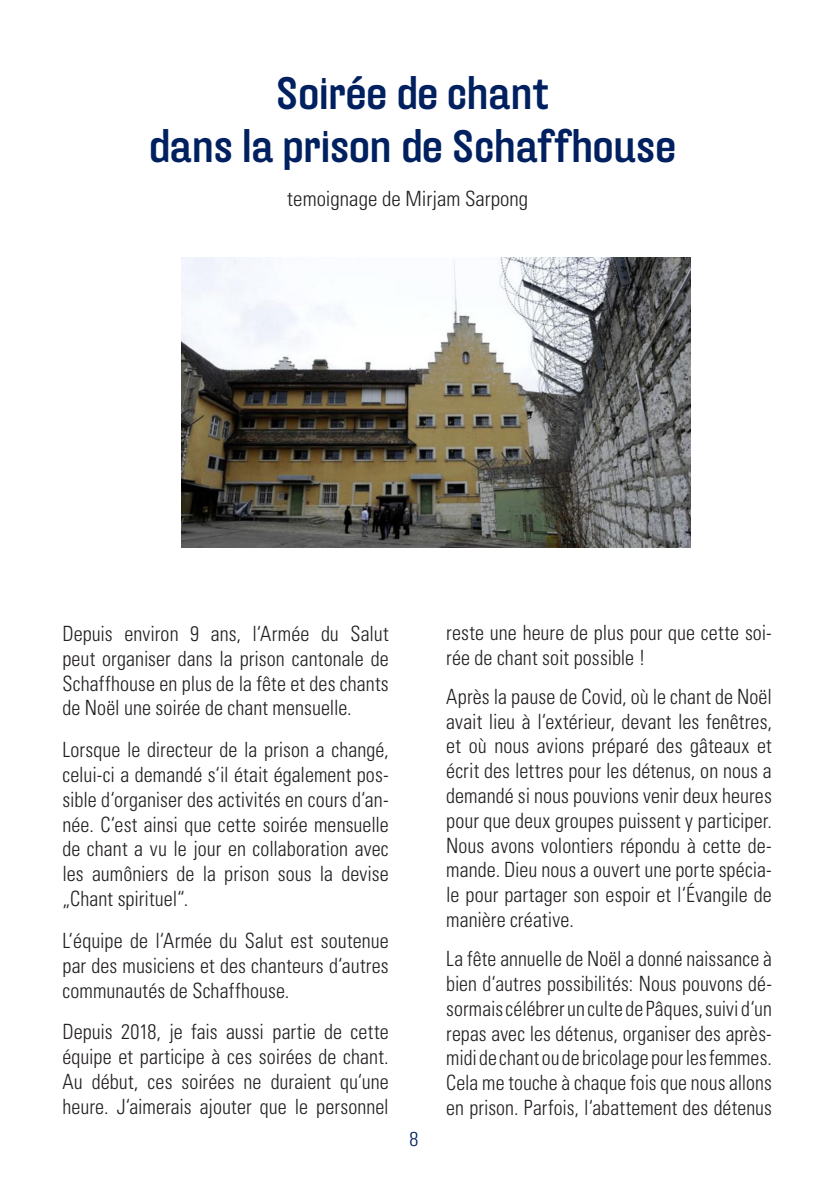
<style>
.page{position:relative;width:840px;height:1191px;background:#fff}
.page>*{position:absolute;margin:0;border:0;box-sizing:border-box;transform-origin:0 0}
.t1{font:44px "Hydra OT Extd Medi";letter-spacing:-.005em;color:#002060}
.t2{font:300 condensed 21px/24.8px "Univers LT Std";letter-spacing:.005em;color:#231f20;text-align:justify;scale:.96 1}
.t3{font:300 condensed 21px/24.8px "Univers LT Std";letter-spacing:.005em;color:#231f20;text-align:justify;scale:.95 1}
.t4{font:300 condensed 21px "Univers LT Std";letter-spacing:.005em;color:#231f20}
.t5{font:300 condensed 20px "Univers LT Std";color:#002060}
.s1{color:#fff}
</style>
<div class="page">
<img style="left:181px;top:257px;width:509px;height:290px">
<p class="t1" style="left:275px;top:67px;width:274px">Soirée de chant</p>
<p class="t1" style="left:148px;top:120px;width:529px">dans la prison de Schaffhouse</p>
<p class="t4" style="left:287px;top:186px;width:242px"><span class="s1">temoignage de</span> Mirjam Sarpong</p>
<p class="t2" style="left:62px;top:621px;width:341px">Depuis environ 9 ans, l‘Armée du Salut peut organiser dans la prison cantonale de Schaffhouse en plus de la fête et des chants de Noël une soirée de chant mensuelle.</p>
<p class="t2" style="left:62px;top:737px;width:341px">Lorsque le directeur de la prison a changé, celui-ci a demandé s‘il était également pos&shy;sible d‘organiser des activités en cours d‘an&shy;née. C‘est ainsi que cette soirée mensuelle de chant a vu le jour en collaboration avec les aumôniers de la prison sous la devise „Chant spirituel“.</p>
<p class="t2" style="left:62px;top:928px;width:341px">L‘équipe de l‘Armée du Salut est soutenue par des musiciens et des chanteurs d‘autres communautés de Schaffhouse.</p>
<p class="t2" style="left:62px;top:1019px;width:341px">Depuis 2018, je fais aussi partie de cette équipe et participe à ces soirées de chant.<br>Au début, ces soirées ne duraient qu‘une heure. J‘aimerais ajouter que le personnel</p>
<p class="t5" style="left:409px;top:1127px;width:10px">8</p>
<p class="t2" style="left:446px;top:620px;width:340px">reste une heure de plus pour que cette soi&shy;rée de chant soit possible !</p>
<p class="t2" style="left:446px;top:684px;width:340px">Après la pause de Covid, où le chant de Noël avait lieu à l‘extérieur, devant les fenêtres, et où nous avions préparé des gâteaux et écrit des lettres pour les détenus, on nous a demandé si nous pouvions venir deux heures pour que deux groupes puissent y participer.<br>Nous avons volontiers répondu à cette de&shy;mande. Dieu nous a ouvert une porte spécia&shy;le pour partager son espoir et l‘Évangile de manière créative.</p>
<p class="t3" style="left:446px;top:946px;width:344px">La fête annuelle de Noël a donné naissance à bien d‘autres possibilités: Nous pouvons dé&shy;sormais célébrer un culte de Pâques, suivi d‘un repas avec les détenus, organiser des après&shy;midi de chant ou de bricolage pour les femmes.<br>Cela me touche à chaque fois que nous allons en prison. Parfois, l‘abattement des détenus</p>
</div>
